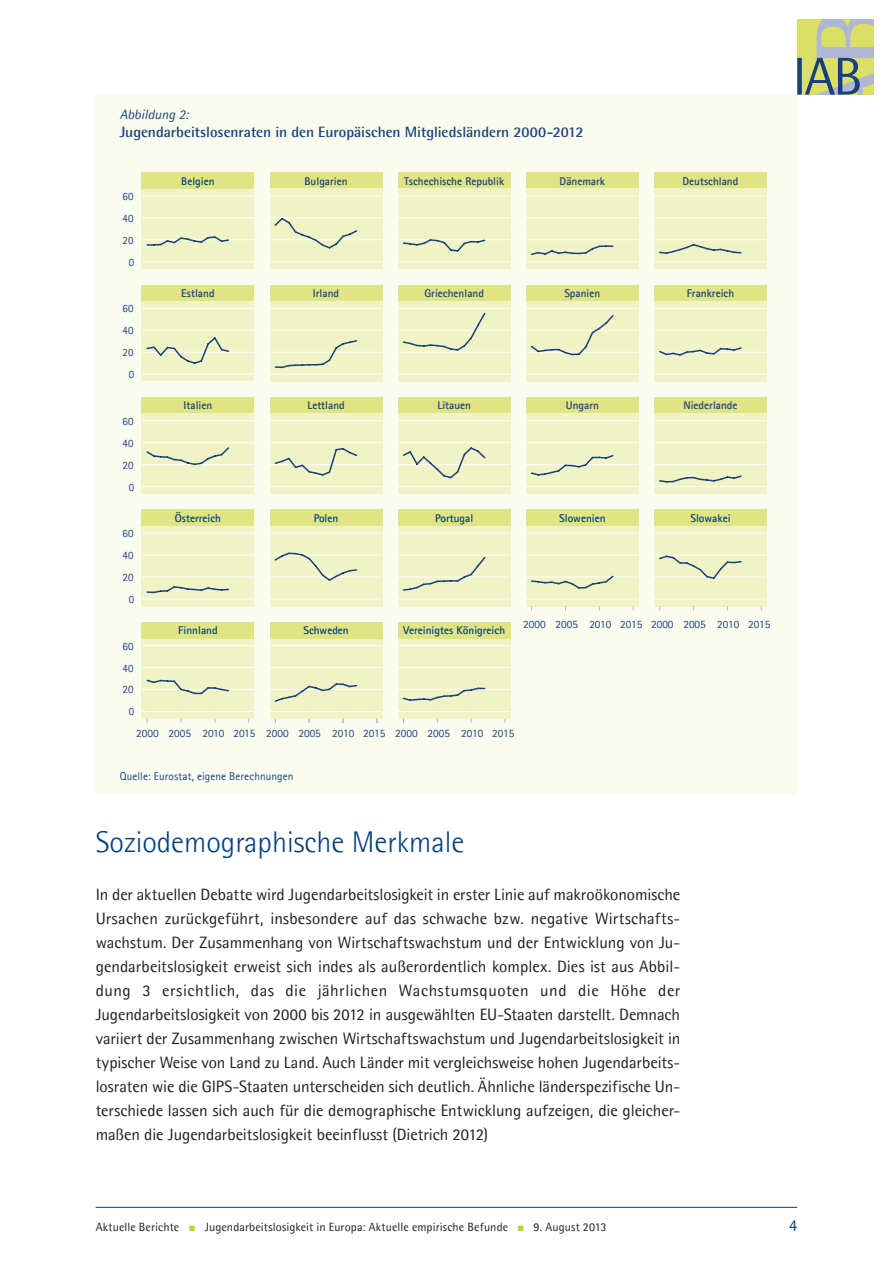
<style>
.page{position:relative;width:893px;height:1263px;background:#fff}
.page>*{position:absolute;margin:0;border:0;box-sizing:border-box;transform-origin:0 0}
.t1{font:300 30px "Agfa Rotis Semisans";color:#014081}
.t2{font:16.5px/24px "Agfa Rotis Semisans";letter-spacing:-.005em;color:#231f20;text-align:justify}
.t3{font:16.5px "Agfa Rotis Sans Serif";color:#014081}
.t4{font:700 15px "Agfa Rotis Semisans";letter-spacing:-.005em;color:#18417b}
.t5{font:italic 13.5px "Agfa Rotis Semisans";letter-spacing:.005em;color:#18417b}
.t6{font:12px "Agfa Rotis Semisans";letter-spacing:.01em;color:#231f20}
.t7{font:11.25px "Agfa Rotis Sans Serif";color:#18417b}
.t8{font:700 11.25px "Agfa Rotis Sans Serif";color:#18417b}
.t9{font:700 11.25px "Agfa Rotis Sans Serif";color:#014081}
</style>
<div class="page">
<hr style="left:96px;top:1207px;width:701px;height:1px;background:#014081">
<svg style="left:797px;top:19px;width:77px;height:76px;background:#b0bb87"></svg>
<div style="left:96px;top:95px;width:701px;height:700px;background:#fafcef"></div>
<div style="left:270px;top:173px;width:112px;height:16px;background:#e0e482"></div>
<div style="left:398px;top:173px;width:112px;height:16px;background:#e0e482"></div>
<div style="left:526px;top:173px;width:113px;height:16px;background:#e0e482"></div>
<div style="left:654px;top:173px;width:113px;height:16px;background:#e0e482"></div>
<div style="left:142px;top:285px;width:112px;height:16px;background:#e0e482"></div>
<div style="left:654px;top:285px;width:113px;height:16px;background:#e0e482"></div>
<div style="left:142px;top:397px;width:112px;height:17px;background:#e0e482"></div>
<div style="left:654px;top:397px;width:113px;height:17px;background:#e0e482"></div>
<div style="left:142px;top:510px;width:112px;height:16px;background:#e0e482"></div>
<div style="left:142px;top:189px;width:112px;height:80px;background:#eff3c6"></div>
<div style="left:270px;top:189px;width:112px;height:80px;background:#eff3c6"></div>
<div style="left:398px;top:189px;width:112px;height:80px;background:#eff3c6"></div>
<div style="left:526px;top:189px;width:113px;height:80px;background:#eff3c6"></div>
<div style="left:654px;top:189px;width:113px;height:80px;background:#eff3c6"></div>
<div style="left:142px;top:301px;width:112px;height:80px;background:#eff3c6"></div>
<div style="left:654px;top:301px;width:113px;height:80px;background:#eff3c6"></div>
<div style="left:142px;top:414px;width:112px;height:80px;background:#eff3c6"></div>
<div style="left:654px;top:414px;width:113px;height:80px;background:#eff3c6"></div>
<div style="left:142px;top:526px;width:112px;height:80px;background:#eff3c6"></div>
<div style="left:654px;top:526px;width:113px;height:80px;background:#eff3c6"></div>
<div style="left:142px;top:638px;width:112px;height:81px;background:#eff3c6"></div>
<div style="left:270px;top:638px;width:112px;height:81px;background:#eff3c6"></div>
<div style="left:398px;top:638px;width:112px;height:81px;background:#eff3c6"></div>
<hr style="left:142px;top:381px;width:112px;height:1px;background:#fff">
<hr style="left:142px;top:261px;width:112px;height:1px;background:#fff">
<hr style="left:142px;top:239px;width:112px;height:1px;background:#fff">
<hr style="left:142px;top:217px;width:112px;height:1px;background:#fff">
<hr style="left:142px;top:195px;width:112px;height:1px;background:#fff">
<hr style="left:270px;top:195px;width:112px;height:1px;background:#fff">
<hr style="left:398px;top:195px;width:112px;height:1px;background:#fff">
<hr style="left:526px;top:195px;width:113px;height:1px;background:#fff">
<hr style="left:654px;top:261px;width:113px;height:1px;background:#fff">
<hr style="left:654px;top:239px;width:113px;height:1px;background:#fff">
<hr style="left:654px;top:217px;width:113px;height:1px;background:#fff">
<hr style="left:654px;top:195px;width:113px;height:1px;background:#fff">
<hr style="left:142px;top:374px;width:112px;height:1px;background:#fff">
<hr style="left:142px;top:352px;width:112px;height:1px;background:#fff">
<hr style="left:142px;top:330px;width:112px;height:1px;background:#fff">
<hr style="left:142px;top:308px;width:112px;height:1px;background:#fff">
<hr style="left:654px;top:374px;width:113px;height:1px;background:#fff">
<hr style="left:654px;top:352px;width:113px;height:1px;background:#fff">
<hr style="left:654px;top:330px;width:113px;height:1px;background:#fff">
<hr style="left:654px;top:308px;width:113px;height:1px;background:#fff">
<hr style="left:142px;top:486px;width:112px;height:1px;background:#fff">
<hr style="left:142px;top:464px;width:112px;height:1px;background:#fff">
<hr style="left:142px;top:442px;width:112px;height:1px;background:#fff">
<hr style="left:142px;top:420px;width:112px;height:1px;background:#fff">
<hr style="left:654px;top:486px;width:113px;height:1px;background:#fff">
<hr style="left:654px;top:464px;width:113px;height:1px;background:#fff">
<hr style="left:654px;top:442px;width:113px;height:1px;background:#fff">
<hr style="left:654px;top:420px;width:113px;height:1px;background:#fff">
<hr style="left:142px;top:599px;width:112px;height:1px;background:#fff">
<hr style="left:142px;top:577px;width:112px;height:1px;background:#fff">
<hr style="left:142px;top:555px;width:112px;height:1px;background:#fff">
<hr style="left:142px;top:533px;width:112px;height:1px;background:#fff">
<hr style="left:654px;top:599px;width:113px;height:1px;background:#fff">
<hr style="left:654px;top:577px;width:113px;height:1px;background:#fff">
<hr style="left:654px;top:555px;width:113px;height:1px;background:#fff">
<hr style="left:654px;top:533px;width:113px;height:1px;background:#fff">
<hr style="left:142px;top:711px;width:112px;height:1px;background:#fff">
<hr style="left:142px;top:689px;width:112px;height:1px;background:#fff">
<hr style="left:142px;top:667px;width:112px;height:1px;background:#fff">
<hr style="left:142px;top:645px;width:112px;height:1px;background:#fff">
<hr style="left:270px;top:711px;width:112px;height:1px;background:#fff">
<hr style="left:398px;top:711px;width:112px;height:1px;background:#fff">
<svg style="left:145px;top:217px;width:598px;height:486px"></svg>
<div style="left:142px;top:173px;width:112px;height:16px;background:#e0e482"></div>
<div style="left:398px;top:510px;width:112px;height:16px;background:#e0e482"></div>
<div style="left:526px;top:510px;width:113px;height:16px;background:#e0e482"></div>
<div style="left:654px;top:510px;width:113px;height:16px;background:#e0e482"></div>
<div style="left:142px;top:622px;width:112px;height:16px;background:#e0e482"></div>
<div style="left:270px;top:622px;width:112px;height:16px;background:#e0e482"></div>
<div style="left:398px;top:622px;width:112px;height:16px;background:#e0e482"></div>
<p class="t5" style="left:120px;top:106px;width:70px">Abbildung 2:</p>
<p class="t4" style="left:120px;top:123px;width:465px">Jugendarbeitslosenraten in den Europäischen Mitgliedsländern 2000-2012</p>
<p class="t7" style="left:123px;top:189px;width:12px">60</p>
<p class="t7" style="left:123px;top:211px;width:12px">40</p>
<p class="t7" style="left:123px;top:233px;width:12px">20</p>
<p class="t7" style="left:129px;top:255px;width:7px">0</p>
<p class="t7" style="left:123px;top:302px;width:12px">60</p>
<p class="t7" style="left:123px;top:324px;width:12px">40</p>
<p class="t7" style="left:123px;top:346px;width:12px">20</p>
<p class="t7" style="left:129px;top:368px;width:7px">0</p>
<p class="t7" style="left:123px;top:414px;width:12px">60</p>
<p class="t7" style="left:123px;top:436px;width:12px">40</p>
<p class="t7" style="left:123px;top:458px;width:12px">20</p>
<p class="t7" style="left:129px;top:480px;width:7px">0</p>
<p class="t7" style="left:123px;top:527px;width:12px">60</p>
<p class="t7" style="left:123px;top:549px;width:12px">40</p>
<p class="t7" style="left:123px;top:570px;width:12px">20</p>
<p class="t7" style="left:129px;top:592px;width:7px">0</p>
<p class="t7" style="left:123px;top:639px;width:12px">60</p>
<p class="t7" style="left:123px;top:661px;width:12px">40</p>
<p class="t7" style="left:123px;top:683px;width:12px">20</p>
<p class="t7" style="left:129px;top:705px;width:7px">0</p>
<p class="t9" style="left:181px;top:174px;width:35px">Belgien</p>
<p class="t8" style="left:305px;top:174px;width:45px">Bulgarien</p>
<p class="t8" style="left:404px;top:174px;width:102px">Tschechische Republik</p>
<p class="t8" style="left:560px;top:174px;width:47px">Dänemark</p>
<p class="t8" style="left:683px;top:174px;width:57px">Deutschland</p>
<p class="t8" style="left:181px;top:286px;width:35px">Estland</p>
<p class="t8" style="left:313px;top:286px;width:28px">Irland</p>
<p class="t8" style="left:424px;top:286px;width:61px">Griechenland</p>
<p class="t8" style="left:564px;top:286px;width:38px">Spanien</p>
<p class="t8" style="left:687px;top:286px;width:49px">Frankreich</p>
<p class="t8" style="left:184px;top:398px;width:30px">Italien</p>
<p class="t8" style="left:307px;top:398px;width:39px">Lettland</p>
<p class="t8" style="left:437px;top:398px;width:35px">Litauen</p>
<p class="t8" style="left:566px;top:398px;width:35px">Ungarn</p>
<p class="t8" style="left:683px;top:398px;width:56px">Niederlande</p>
<p class="t9" style="left:175px;top:511px;width:48px">Österreich</p>
<p class="t9" style="left:314px;top:511px;width:26px">Polen</p>
<p class="t9" style="left:435px;top:511px;width:40px">Portugal</p>
<p class="t9" style="left:559px;top:511px;width:48px">Slowenien</p>
<p class="t9" style="left:690px;top:511px;width:42px">Slowakei</p>
<p class="t9" style="left:178px;top:623px;width:41px">Finnland</p>
<p class="t9" style="left:303px;top:623px;width:47px">Schweden</p>
<p class="t9" style="left:403px;top:623px;width:103px">Vereinigtes Königreich</p>
<p class="t7" style="left:523px;top:617px;width:249px">2000 2005 2010 2015 2000 2005 2010 2015</p>
<p class="t7" style="left:136px;top:727px;width:380px">2000 2005 2010 2015 2000 2005 2010 2015 2000 2005 2010 2015</p>
<p class="t7" style="left:120px;top:770px;width:175px">Quelle: Eurostat, eigene Berechnungen</p>
<h1 class="t1" style="left:96px;top:824px;width:370px">Soziodemographische Merkmale</h1>
<p class="t2" style="left:96px;top:882px;width:586px">In der aktuellen Debatte wird Jugendarbeitslosigkeit in erster Linie auf makroökonomische Ursachen zurückgeführt, insbesondere auf das schwache bzw. negative Wirtschafts&shy;wachstum. Der Zusammenhang von Wirtschaftswachstum und der Entwicklung von Ju&shy;gendarbeitslosigkeit erweist sich indes als außerordentlich komplex. Dies ist aus Abbil&shy;dung 3 ersichtlich, das die jährlichen Wachstumsquoten und die Höhe der Jugendarbeitslosigkeit von 2000 bis 2012 in ausgewählten EU-Staaten darstellt. Demnach variiert der Zusammenhang zwischen Wirtschaftswachstum und Jugendarbeitslosigkeit in typischer Weise von Land zu Land. Auch Länder mit vergleichsweise hohen Jugendarbeits&shy;losraten wie die GIPS-Staaten unterscheiden sich deutlich. Ähnliche länderspezifische Un&shy;terschiede lassen sich auch für die demographische Entwicklung aufzeigen, die gleicher&shy;maßen die Jugendarbeitslosigkeit beeinflusst (Dietrich 2012)</p>
<p class="t6" style="left:96px;top:1220px;width:85px">Aktuelle Berichte</p>
<p class="t6" style="left:205px;top:1220px;width:305px">Jugendarbeitslosigkeit in Europa: Aktuelle empirische Befunde</p>
<p class="t6" style="left:534px;top:1220px;width:74px">9. August 2013</p>
<p class="t3" style="left:789px;top:1216px;width:10px">4</p>
</div>
